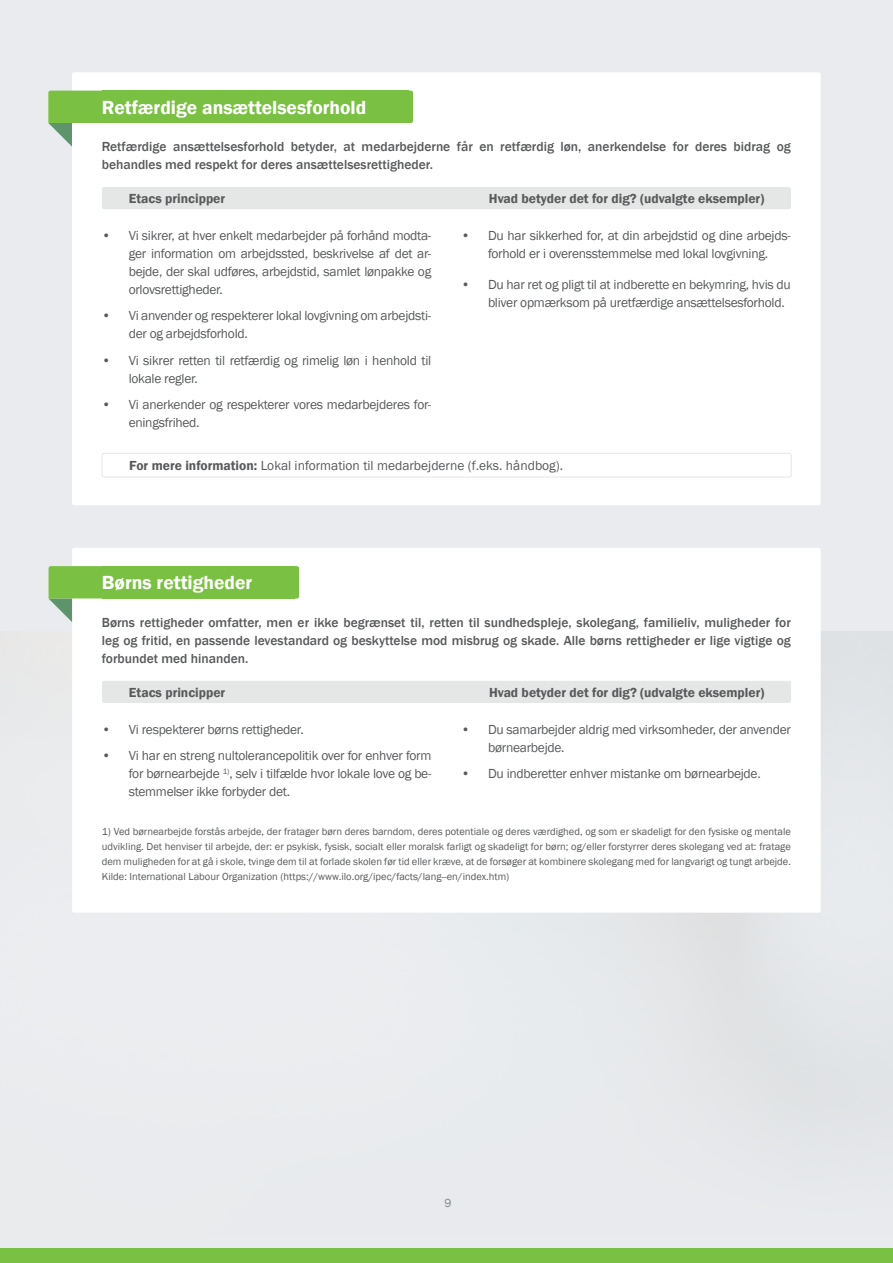
<style>
.page{position:relative;width:893px;height:1263px;background:#fff}
.page>*{position:absolute;margin:0;border:0;box-sizing:border-box;transform-origin:0 0}
.t1{font:600 19.5px "Franklin Gothic";color:#fff}
.t2{font:13.5px/18px "Franklin Gothic";letter-spacing:-.02em;color:#58595b}
.t3{font:500 13.5px/18px "Franklin Gothic";color:#58595b}
.t4{font:600 13.5px "Franklin Gothic";color:#58595b}
.t5{font:13.5px "Franklin Gothic";color:#58595b}
.t6{font:12px "Franklin Gothic";color:#84888c}
.t7{font:10.5px/15px "Franklin Gothic";color:#58595b;text-align:justify}
.s1{font-weight:600}
</style>
<div class="page">
<div style="left:0;top:0;width:893px;height:1248px;background:#e9ebee"></div>
<div style="left:0;top:1248px;width:893px;height:15px;background:#7ac143"></div>
<div style="left:72px;top:72px;width:749px;height:433px;background:#fff;border-radius:2px"></div>
<div style="left:102px;top:187px;width:689px;height:22px;background:#e4e7e5;border-radius:2px"></div>
<svg style="left:48px;top:91px;width:54px;height:56px"></svg>
<div style="left:102px;top:453px;width:689px;height:24px;border:1px solid #e4e7e5;border-radius:2px"></div>
<div style="left:72px;top:548px;width:749px;height:365px;background:#fff;border-radius:2px"></div>
<div style="left:102px;top:681px;width:689px;height:22px;background:#e4e7e5;border-radius:2px"></div>
<svg style="left:48px;top:566px;width:75px;height:56px"></svg>
<div style="left:102px;top:91px;width:307px;height:32px;background:#7ac143"></div>
<div style="left:404px;top:91px;width:9px;height:32px;background:#7ac143;border-radius:2px"></div>
<div style="left:102px;top:566px;width:193px;height:32px;background:#7ac143"></div>
<div style="left:290px;top:566px;width:9px;height:32px;background:#7ac143;border-radius:2px"></div>
<h1 class="t1" style="left:102px;top:95px;width:266px">Retfærdige ansættelsesforhold</h1>
<p class="t3" style="left:102px;top:138px;width:691px">Retfærdige ansættelsesforhold betyder, at medarbejderne får en retfærdig løn, anerkendelse for deres bidrag og behandles med respekt for deres ansættelsesrettigheder.</p>
<p class="t4" style="left:129px;top:190px;width:98px">Etacs principper</p>
<p class="t4" style="left:489px;top:190px;width:277px">Hvad betyder det for dig? (udvalgte eksempler)</p>
<p class="t2" style="left:129px;top:227px;width:304px;text-align:justify;text-indent:-27px">• Vi sikrer, at hver enkelt medarbejder på forhånd modta&shy;ger information om arbejdssted, beskrivelse af det ar&shy;bejde, der skal udføres, arbejdstid, samlet lønpakke og orlovsrettigheder.</p>
<p class="t2" style="left:129px;top:307px;width:304px;text-indent:-27px">• Vi anvender og respekterer lokal lovgivning om arbejdsti&shy;der og arbejdsforhold.</p>
<p class="t2" style="left:129px;top:352px;width:304px;text-indent:-27px">• Vi sikrer retten til retfærdig og rimelig løn i henhold til lokale regler.</p>
<p class="t2" style="left:129px;top:396px;width:304px;text-indent:-27px">• Vi anerkender og respekterer vores medarbejderes for&shy;eningsfrihed.</p>
<p class="t2" style="left:461px;top:227px;width:331px;text-align:center">• Du har sikkerhed for, at din arbejdstid og dine arbejds&shy;forhold er i overensstemmelse med lokal lovgivning.</p>
<p class="t2" style="left:488px;top:275px;width:304px;text-indent:-27px">• Du har ret og pligt til at indberette en bekymring, hvis du bliver opmærksom på uretfærdige ansættelsesforhold.</p>
<p class="t5" style="left:129px;top:457px;width:435px"><span class="s1">For mere information:</span> Lokal information til medarbejderne (f.eks. håndbog).</p>
<h1 class="t1" style="left:102px;top:571px;width:152px">Børns rettigheder</h1>
<p class="t3" style="left:102px;top:614px;width:691px;text-align:justify">Børns rettigheder omfatter, men er ikke begrænset til, retten til sundhedspleje, skolegang, familieliv, muligheder for leg og fritid, en passende levestandard og beskyttelse mod misbrug og skade. Alle børns rettigheder er lige vigtige og forbundet med hinanden.</p>
<p class="t4" style="left:129px;top:684px;width:98px">Etacs principper</p>
<p class="t4" style="left:489px;top:684px;width:277px">Hvad betyder det for dig? (udvalgte eksempler)</p>
<p class="t2" style="left:102px;top:720px;width:203px">• Vi respekterer børns rettigheder.</p>
<p class="t2" style="left:129px;top:747px;width:304px;text-align:justify;text-indent:-27px">• Vi har en streng nultolerancepolitik over for enhver form for børnearbejde <sup>1)</sup>, selv i tilfælde hvor lokale love og be&shy;stemmelser ikke forbyder det.</p>
<p class="t2" style="left:488px;top:720px;width:304px;text-indent:-27px">• Du samarbejder aldrig med virksomheder, der anvender børnearbejde.</p>
<p class="t2" style="left:461px;top:765px;width:301px">• Du indberetter enhver mistanke om børnearbejde.</p>
<p class="t7" style="left:102px;top:824px;width:691px">1) Ved børnearbejde forstås arbejde, der fratager børn deres barndom, deres potentiale og deres værdighed, og som er skadeligt for den fysiske og mentale udvikling. Det henviser til arbejde, der: er psykisk, fysisk, socialt eller moralsk farligt og skadeligt for børn; og/eller forstyrrer deres skolegang ved at: fratage dem muligheden for at gå i skole, tvinge dem til at forlade skolen før tid eller kræve, at de forsøger at kombinere skolegang med for langvarigt og tungt arbejde.<br>Kilde: International Labour Organization (https://www.ilo.org/ipec/facts/lang--en/index.htm)</p>
<p class="t6" style="left:444px;top:1195px;width:9px">9</p>
</div>
